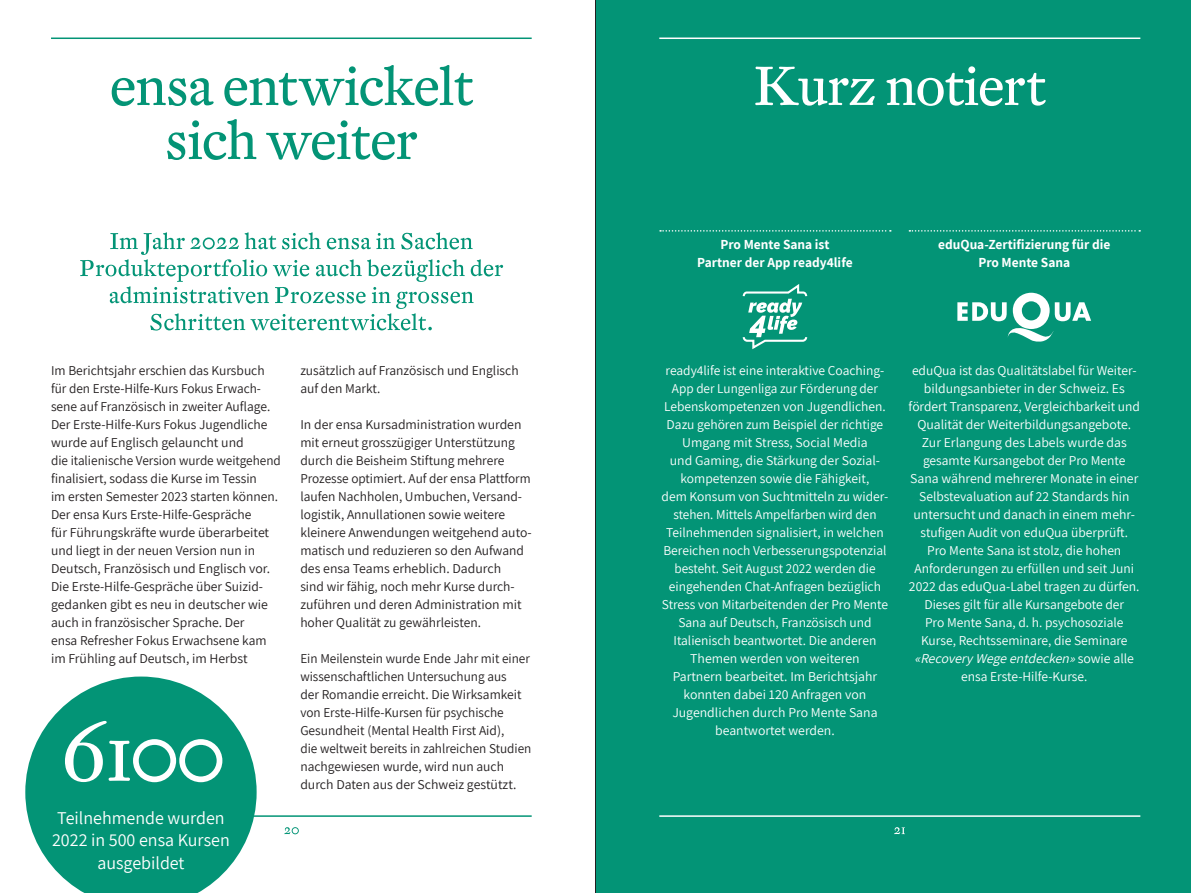
<style>
.page{position:relative;width:1191px;height:893px;background:#fff}
.page>*{position:absolute;margin:0;border:0;box-sizing:border-box;transform-origin:0 0}
.t1{font:18px/22.5px "Assistant";color:#fff;text-align:center}
.t2{font:13.5px/18px "Assistant";color:#231f20}
.t3{font:13.5px/18px "Assistant";color:#fff;text-align:center}
.t4{font:700 13.5px/18px "Assistant";color:#fff;text-align:center}
.s1{font-style:italic}
</style>
<div class="page">
<div style="left:595px;top:0;width:596px;height:893px;background:#039476"></div>
<hr style="left:595px;top:0;width:1px;height:893px;background:#231f20">
<svg style="left:284px;top:827px;width:15px;height:7px"></svg>
<svg style="left:894px;top:827px;width:11px;height:7px"></svg>
<hr style="left:659px;top:815px;width:481px;height:2px;background:#fff">
<hr style="left:659px;top:38px;width:481px;height:1px;background:#fff">
<hr style="left:51px;top:815px;width:480px;height:2px;background:#039476">
<hr style="left:51px;top:38px;width:480px;height:1px;background:#039476">
<svg style="left:167px;top:119px;width:250px;height:41px"></svg>
<svg style="left:112px;top:65px;width:361px;height:41px"></svg>
<svg style="left:80px;top:232px;width:423px;height:99px"></svg>
<svg style="left:25px;top:676px;width:232px;height:217px;fill:#039476"></svg>
<svg style="left:65px;top:721px;width:157px;height:61px"></svg>
<svg style="left:660px;top:230px;width:231px;height:2px"></svg>
<svg style="left:909px;top:230px;width:231px;height:2px"></svg>
<svg style="left:755px;top:66px;width:290px;height:40px"></svg>
<svg style="left:742px;top:284px;width:65px;height:65px"></svg>
<svg style="left:957px;top:293px;width:134px;height:49px"></svg>
<p class="t2" style="left:51px;top:361px;width:231px">Im Berichtsjahr erschien das Kursbuch für den Erste-Hilfe-Kurs Fokus Erwach&shy;sene auf Französisch in zweiter Auflage.<br>Der Erste-Hilfe-Kurs Fokus Jugendliche wurde auf Englisch gelauncht und<br>die italienische Version wurde weitgehend finalisiert, sodass die Kurse im Tessin<br>im ersten Semester 2023 starten können.<br>Der ensa Kurs Erste-Hilfe-Gespräche<br>für Führungskräfte wurde überarbeitet und liegt in der neuen Version nun in Deutsch, Französisch und Englisch vor.<br>Die Erste-Hilfe-Gespräche über Suizid&shy;gedanken gibt es neu in deutscher wie auch in französischer Sprache. Der<br>ensa Refresher Fokus Erwachsene kam im Frühling auf Deutsch, im Herbst</p>
<p class="t2" style="left:300px;top:361px;width:220px">zusätzlich auf Französisch und Englisch auf den Markt.</p>
<p class="t2" style="left:300px;top:415px;width:233px">In der ensa Kursadministration wurden mit erneut grosszügiger Unterstützung durch die Beisheim Stiftung mehrere Prozesse optimiert. Auf der ensa Plattform laufen Nachholen, Umbuchen, Versand&shy;logistik, Annullationen sowie weitere kleinere Anwendungen weitgehend auto&shy;matisch und reduzieren so den Aufwand des ensa Teams erheblich. Dadurch<br>sind wir fähig, noch mehr Kurse durch&shy;zuführen und deren Administration mit hoher Qualität zu gewährleisten.</p>
<p class="t2" style="left:300px;top:649px;width:233px">Ein Meilenstein wurde Ende Jahr mit einer wissenschaftlichen Untersuchung aus<br>der Romandie erreicht. Die Wirksamkeit von Erste-Hilfe-Kursen für psychische Gesundheit (Mental Health First Aid),<br>die weltweit bereits in zahlreichen Studien nachgewiesen wurde, wird nun auch durch Daten aus der Schweiz gestützt.</p>
<h1 class="t1" style="left:52px;top:806px;width:179px">Teilnehmende wurden<br>2022 in 500 ensa Kursen ausgebildet</h1>
<p class="t4" style="left:697px;top:235px;width:157px">Pro Mente Sana ist<br>Partner der App ready4life</p>
<p class="t4" style="left:938px;top:235px;width:174px">eduQua-Zertifizierung für die<br>Pro Mente Sana</p>
<p class="t3" style="left:661px;top:361px;width:228px">ready4life ist eine interaktive Coaching-App der Lungenliga zur Förderung der Lebenskompetenzen von Jugendlichen.<br>Dazu gehören zum Beispiel der richtige Umgang mit Stress, Social Media<br>und Gaming, die Stärkung der Sozial-------- kompetenzen sowie die Fähigkeit,<br>dem Konsum von Suchtmitteln zu wider&shy;stehen. Mittels Ampelfarben wird den Teilnehmenden signalisiert, in welchen Bereichen noch Verbesserungspotenzial besteht. Seit August 2022 werden die eingehenden Chat-Anfragen bezüglich Stress von Mitarbeitenden der Pro Mente Sana auf Deutsch, Französisch und Italienisch beantwortet. Die anderen Themen werden von weiteren<br>Partnern bearbeitet. Im Berichtsjahr konnten dabei 120 Anfragen von Jugendlichen durch Pro Mente Sana beantwortet werden.</p>
<p class="t3" style="left:908px;top:361px;width:233px">eduQua ist das Qualitätslabel für Weiter&shy;bildungsanbieter in der Schweiz. Es fördert Transparenz, Vergleichbarkeit und Qualität der Weiterbildungsangebote.<br>Zur Erlangung des Labels wurde das gesamte Kursangebot der Pro Mente Sana während mehrerer Monate in einer Selbstevaluation auf 22 Standards hin untersucht und danach in einem mehr&shy;stufigen Audit von eduQua überprüft.<br>Pro Mente Sana ist stolz, die hohen Anforderungen zu erfüllen und seit Juni 2022 das eduQua-Label tragen zu dürfen.<br>Dieses gilt für alle Kursangebote der<br>Pro Mente Sana, d. h. psychosoziale Kurse, Rechtsseminare, die Seminare <span class="s1">«RecoveryWegeentdecken»</span>s o w i e a l l e ensa Erste-Hilfe-Kurse.</p>
</div>
